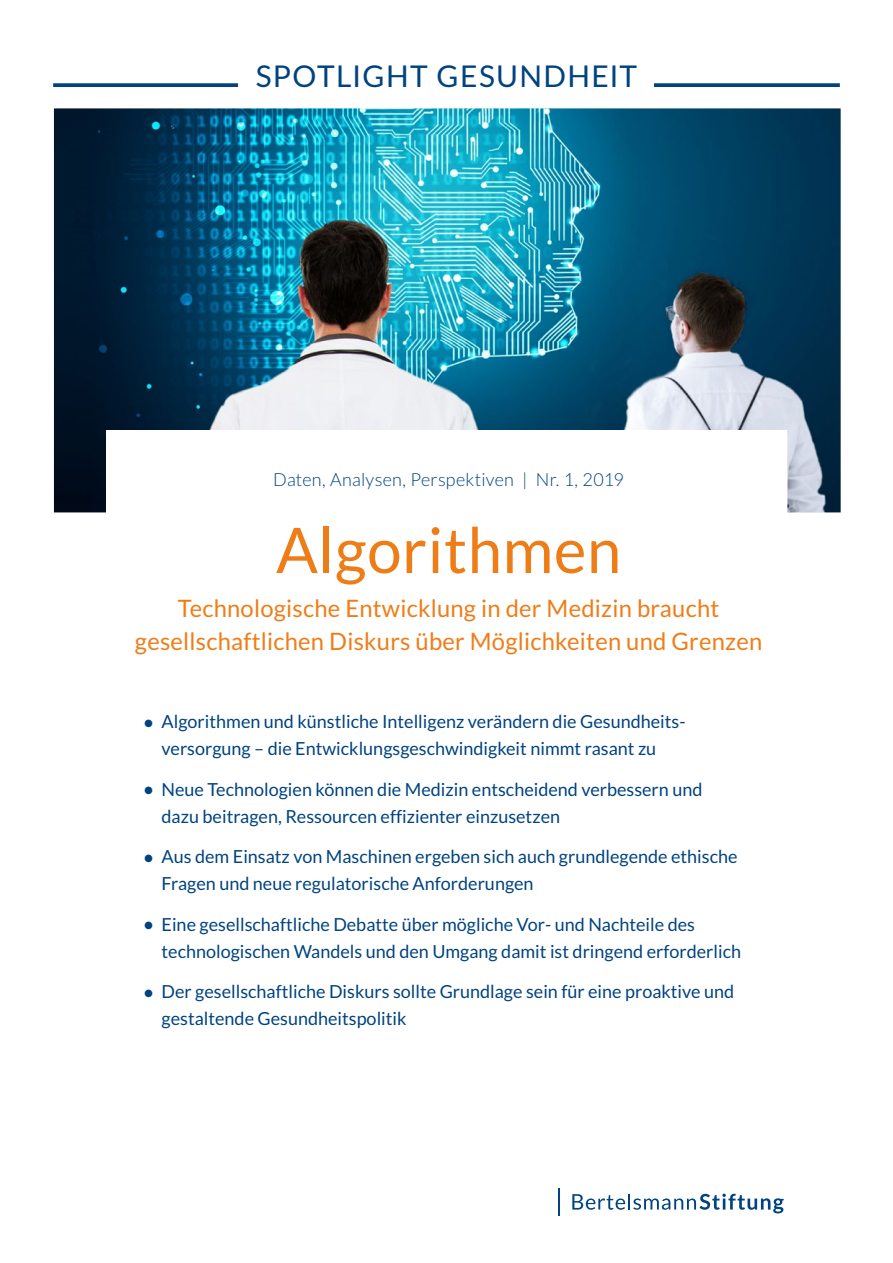
<style>
.page{position:relative;width:893px;height:1263px;background:#fff}
.page>*{position:absolute;margin:0;border:0;box-sizing:border-box;transform-origin:0 0}
.t1{font:63px "Lato";letter-spacing:.01em;color:#ef7d17}
.t2{font:30px "Lato";letter-spacing:.04em;color:#004380}
.t3{font:24px/33px "Lato";letter-spacing:.01em;color:#ef7d17;text-align:center}
.t4{font:18px/27px "Lato";color:#004380}
.t5{font:300 18px "Lato";letter-spacing:.01em;color:#004380}
</style>
<div class="page">
<img style="left:54px;top:108px;width:787px;height:404px">
<svg style="left:53px;top:83px;width:787px;height:4px"></svg>
<div style="left:239px;top:51px;width:415px;height:45px;background:#fff"></div>
<div style="left:106px;top:431px;width:681px;height:166px;background:#fff"></div>
<svg style="left:572px;top:1193px;width:212px;height:20px"></svg>
<hr style="left:558px;top:1188px;width:2px;height:27px;background:#004380">
<h2 class="t2" style="left:256px;top:59px;width:383px">SPOTLIGHT GESUNDHEIT</h2>
<p class="t5" style="left:273px;top:470px;width:352px">Daten, Analysen, Perspektiven | Nr. 1, 2019</p>
<h1 class="t1" style="left:276px;top:515px;width:347px">Algorithmen</h1>
<h3 class="t3" style="left:135px;top:591px;width:629px">Technologische Entwicklung in der Medizin braucht gesellschaftlichen Diskurs über Möglichkeiten und Grenzen</h3>
<p class="t4" style="left:162px;top:708px;width:525px;text-indent:-17px">● Algorithmen und künstliche Intelligenz verändern die Gesundheits&shy;versorgung – die Entwicklungsgeschwindigkeit nimmt rasant zu</p>
<p class="t4" style="left:162px;top:776px;width:542px;text-indent:-17px">● Neue Technologien können die Medizin entscheidend verbessern und dazu beitragen, Ressourcen effizienter einzusetzen</p>
<p class="t4" style="left:162px;top:843px;width:577px;text-indent:-17px">● Aus dem Einsatz von Maschinen ergeben sich auch grundlegende ethische<br>Fragen und neue regulatorische Anforderungen</p>
<p class="t4" style="left:162px;top:911px;width:581px;text-indent:-17px">● Eine gesellschaftliche Debatte über mögliche Vor- und Nachteile des technologischen Wandels und den Umgang damit ist dringend erforderlich</p>
<p class="t4" style="left:162px;top:978px;width:574px;text-indent:-17px">● Der gesellschaftliche Diskurs sollte Grundlage sein für eine proaktive und gestaltende Gesundheitspolitik</p>
</div>
